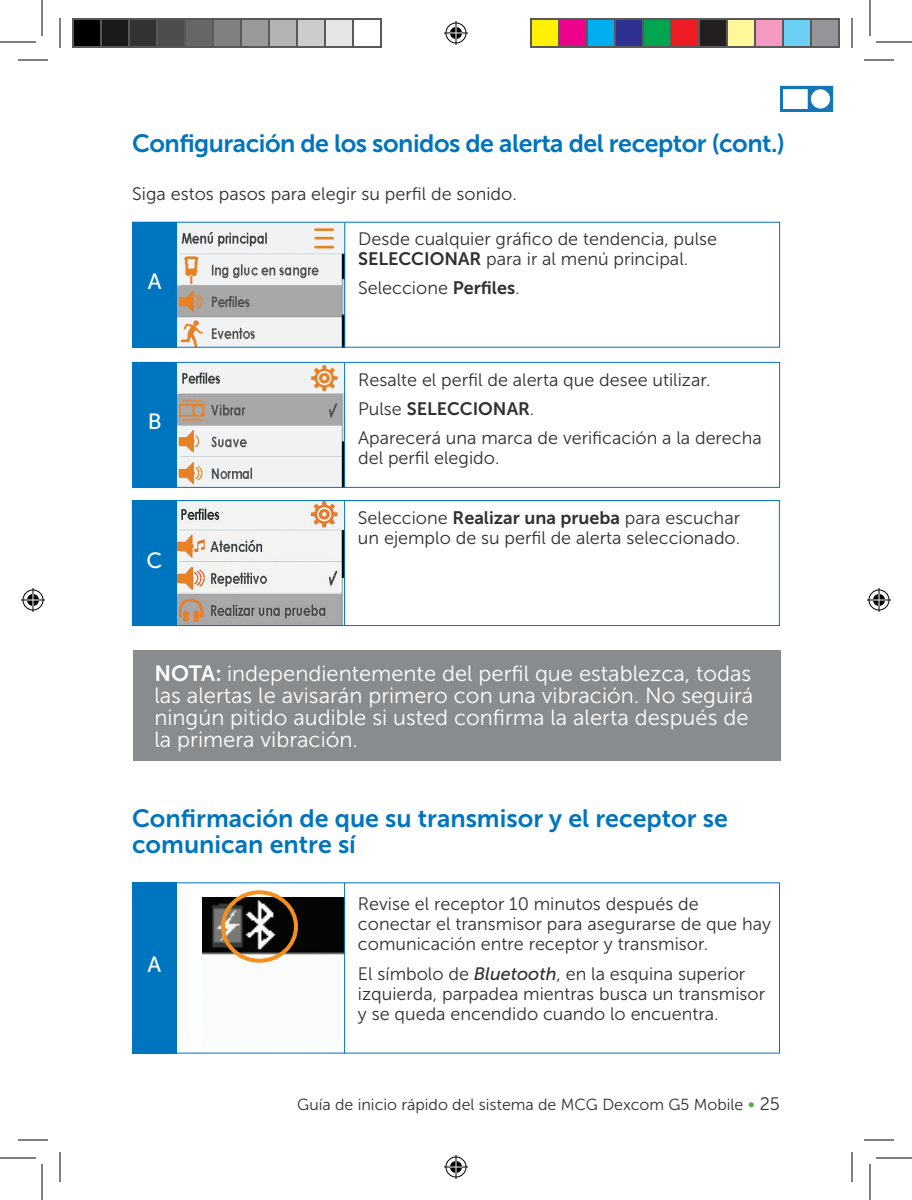
<style>
.page{position:relative;width:912px;height:1200px;background:#fff}
.page>*{position:absolute;margin:0;border:0;box-sizing:border-box;transform-origin:0 0}
.t1{font:25px/26px "Museo Sans 700";color:#0075bf}
.t2{font:25px "Museo Sans 700";letter-spacing:-.02em;color:#0075bf}
.t3{font:22px/22px "Museo Sans 300";color:#fff}
.t4{font:22px "Museo Sans 500";color:#fff}
.t5{font:18px/20px "Museo Sans 300";color:#312f30}
.t6{font:18px "Museo Sans 700";color:#312f30}
.t7{font:16px "Museo Sans 300";color:#312f30}
.s1{font-family:"Museo Sans 700"}
.s2{font-family:"Museo Sans 300"}
.s3{font-family:"Museo Sans 500";font-style:italic}
.s4{font-size:18px;color:#53b247}
.s5{font-size:18px}
</style>
<div class="page">
<svg style="left:780px;top:86px;width:53px;height:26px"></svg>
<div style="left:133px;top:650px;width:647px;height:111px;background:#888c8f"></div>
<img style="left:203px;top:897px;width:141px;height:66px">
<div style="left:132px;top:882px;width:45px;height:171px;background:#0075bf"></div>
<hr style="left:344px;top:882px;width:1px;height:172px;background:#0075bf">
<div style="left:221px;top:890px;width:77px;height:73px;border:4px solid #f68f1e;border-radius:50%"></div>
<img style="left:177px;top:224px;width:167px;height:122px">
<div style="left:132px;top:222px;width:45px;height:126px;background:#0075bf"></div>
<hr style="left:344px;top:223px;width:1px;height:124px;background:#0075bf">
<img style="left:177px;top:364px;width:167px;height:122px">
<div style="left:132px;top:362px;width:648px;height:126px;border:1px solid #0075bf"></div>
<div style="left:132px;top:362px;width:45px;height:126px;background:#0075bf"></div>
<hr style="left:344px;top:363px;width:1px;height:124px;background:#0075bf">
<img style="left:177px;top:502px;width:167px;height:122px">
<div style="left:132px;top:500px;width:648px;height:126px;border:1px solid #0075bf"></div>
<div style="left:132px;top:500px;width:45px;height:126px;background:#0075bf"></div>
<hr style="left:344px;top:501px;width:1px;height:124px;background:#0075bf">
<hr style="left:18px;top:60px;width:30px;height:1px;background:#000">
<hr style="left:864px;top:60px;width:30px;height:1px;background:#000">
<hr style="left:18px;top:1140px;width:30px;height:1px;background:#000">
<hr style="left:864px;top:1140px;width:30px;height:1px;background:#000">
<hr style="left:60px;top:18px;width:1px;height:30px;background:#000">
<hr style="left:60px;top:1152px;width:1px;height:30px;background:#000">
<hr style="left:852px;top:18px;width:1px;height:30px;background:#000">
<hr style="left:852px;top:1152px;width:1px;height:30px;background:#000">
<hr style="left:0;top:42px;width:36px;height:1px;background:#000">
<hr style="left:876px;top:42px;width:36px;height:1px;background:#000">
<hr style="left:0;top:1158px;width:36px;height:1px;background:#000">
<hr style="left:876px;top:1158px;width:36px;height:1px;background:#000">
<hr style="left:42px;top:0;width:1px;height:36px;background:#000">
<hr style="left:42px;top:1164px;width:1px;height:36px;background:#000">
<hr style="left:870px;top:0;width:1px;height:36px;background:#000">
<hr style="left:870px;top:1164px;width:1px;height:36px;background:#000">
<svg style="left:444px;top:21px;width:24px;height:24px"></svg>
<svg style="left:444px;top:1155px;width:24px;height:24px"></svg>
<svg style="left:21px;top:588px;width:24px;height:24px"></svg>
<svg style="left:867px;top:588px;width:24px;height:24px"></svg>
<div style="left:73px;top:19px;width:28px;height:28px;background:#000"></div>
<div style="left:72px;top:18px;width:30px;height:30px;border:2px solid #595959"></div>
<div style="left:101px;top:19px;width:28px;height:28px;background:#1a1a1a"></div>
<div style="left:100px;top:18px;width:30px;height:30px;border:2px solid #595959"></div>
<div style="left:129px;top:19px;width:28px;height:28px;background:#333"></div>
<div style="left:128px;top:18px;width:30px;height:30px;border:2px solid #595959"></div>
<div style="left:157px;top:19px;width:28px;height:28px;background:#4d4d4d"></div>
<div style="left:156px;top:18px;width:30px;height:30px;border:2px solid #595959"></div>
<div style="left:185px;top:19px;width:28px;height:28px;background:#666"></div>
<div style="left:184px;top:18px;width:30px;height:30px;border:2px solid #595959"></div>
<div style="left:213px;top:19px;width:28px;height:28px;background:#808080"></div>
<div style="left:212px;top:18px;width:30px;height:30px;border:2px solid #595959"></div>
<div style="left:241px;top:19px;width:28px;height:28px;background:#999"></div>
<div style="left:240px;top:18px;width:30px;height:30px;border:2px solid #595959"></div>
<div style="left:269px;top:19px;width:28px;height:28px;background:#b3b3b3"></div>
<div style="left:268px;top:18px;width:30px;height:30px;border:2px solid #595959"></div>
<div style="left:297px;top:19px;width:28px;height:28px;background:#ccc"></div>
<div style="left:296px;top:18px;width:30px;height:30px;border:2px solid #595959"></div>
<div style="left:325px;top:19px;width:28px;height:28px;background:#e6e6e6"></div>
<div style="left:324px;top:18px;width:30px;height:30px;border:2px solid #595959"></div>
<div style="left:352px;top:18px;width:30px;height:30px;border:2px solid #595959"></div>
<div style="left:531px;top:19px;width:28px;height:28px;background:#fff101"></div>
<div style="left:530px;top:18px;width:30px;height:30px;border:2px solid #595959"></div>
<div style="left:559px;top:19px;width:28px;height:28px;background:#ed028c"></div>
<div style="left:558px;top:18px;width:30px;height:30px;border:2px solid #595959"></div>
<div style="left:587px;top:19px;width:28px;height:28px;background:#00aeef"></div>
<div style="left:586px;top:18px;width:30px;height:30px;border:2px solid #595959"></div>
<div style="left:615px;top:19px;width:28px;height:28px;background:#2e3092"></div>
<div style="left:614px;top:18px;width:30px;height:30px;border:2px solid #595959"></div>
<div style="left:643px;top:19px;width:28px;height:28px;background:#00a54f"></div>
<div style="left:642px;top:18px;width:30px;height:30px;border:2px solid #595959"></div>
<div style="left:671px;top:19px;width:28px;height:28px;background:#ee1d23"></div>
<div style="left:670px;top:18px;width:30px;height:30px;border:2px solid #595959"></div>
<div style="left:699px;top:19px;width:28px;height:28px;background:#231f20"></div>
<div style="left:698px;top:18px;width:30px;height:30px;border:2px solid #595959"></div>
<div style="left:727px;top:19px;width:28px;height:28px;background:#fff79a"></div>
<div style="left:726px;top:18px;width:30px;height:30px;border:2px solid #595959"></div>
<div style="left:755px;top:19px;width:28px;height:28px;background:#f499c2"></div>
<div style="left:754px;top:18px;width:30px;height:30px;border:2px solid #595959"></div>
<div style="left:783px;top:19px;width:28px;height:28px;background:#6bcff6"></div>
<div style="left:782px;top:18px;width:30px;height:30px;border:2px solid #595959"></div>
<div style="left:811px;top:19px;width:28px;height:28px;background:#939598"></div>
<div style="left:810px;top:18px;width:30px;height:30px;border:2px solid #595959"></div>
<h1 class="t2" style="left:132px;top:129px;width:654px">Configuración de los sonidos de alerta del receptor (cont.)</h1>
<p class="t5" style="left:132px;top:183px;width:386px">Siga estos pasos para elegir su perfil de sonido.</p>
<p class="t4" style="left:148px;top:270px;width:15px">A</p>
<p class="t4" style="left:148px;top:410px;width:15px">B</p>
<p class="t4" style="left:147px;top:548px;width:17px">C</p>
<p class="t5" style="left:358px;top:229px;width:361px">Desde cualquier gráfico de tendencia, pulse<br><span class="s1">SELECCIONAR</span> para ir al menú principal.</p>
<p class="t5" style="left:358px;top:278px;width:163px">Seleccione <span class="s1">Perfiles</span>.</p>
<p class="t5" style="left:358px;top:370px;width:354px">Resalte el perfil de alerta que desee utilizar.</p>
<p class="t6" style="left:358px;top:398px;width:178px"><span class="s2">Pulse</span> SELECCIONAR<span class="s2">.</span></p>
<p class="t5" style="left:358px;top:428px;width:405px">Aparecerá una marca de verificación a la derecha del perfil elegido.</p>
<p class="t5" style="left:358px;top:508px;width:384px">Seleccione <span class="s1">Realizar una prueba</span> para escuchar un ejemplo de su perfil de alerta seleccionado.</p>
<p class="t3" style="left:154px;top:663px;width:601px"><span class="s1">NOTA:</span> independientemente del perfil que establezca, todas las alertas le avisarán primero con una vibración. No seguirá ningún pitido audible si usted confirma la alerta después de la primera vibración.</p>
<h1 class="t1" style="left:132px;top:805px;width:597px">Confirmación de que su transmisor y el receptor se comunican entre sí</h1>
<p class="t4" style="left:147px;top:952px;width:15px">A</p>
<p class="t5" style="left:358px;top:894px;width:415px">Revise el receptor 10 minutos después de conectar el transmisor para asegurarse de que hay comunicación entre receptor y transmisor.</p>
<p class="t5" style="left:358px;top:964px;width:409px">El símbolo de <span class="s3">Bluetooth</span>, en la esquina superior izquierda, parpadea mientras busca un transmisor y se queda encendido cuando lo encuentra.</p>
<p class="t7" style="left:297px;top:1095px;width:484px">Guía de inicio rápido del sistema de MCG Dexcom G5 Mobile <span class="s4">•</span> <span class="s5">25</span></p>
</div>
